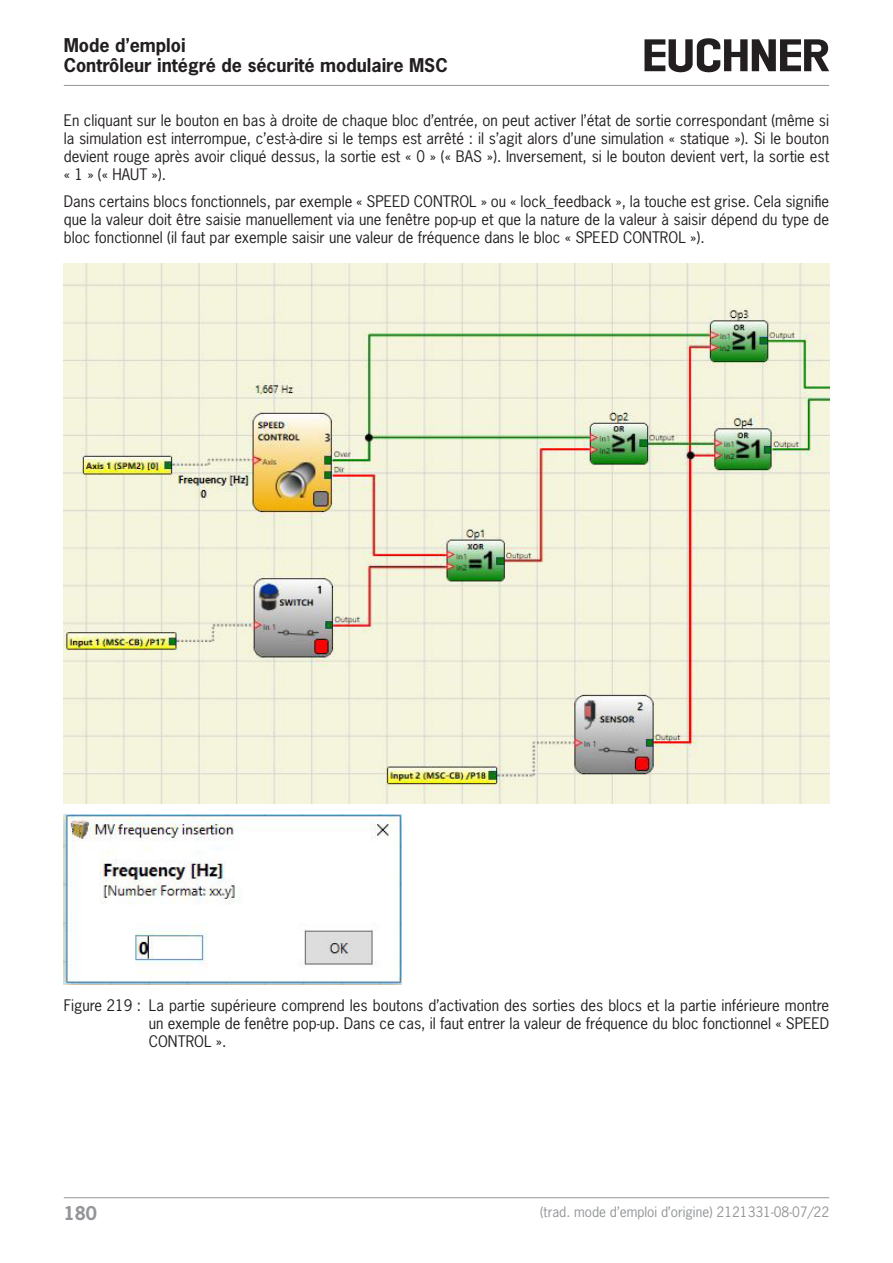
<style>
.page{position:relative;width:893px;height:1263px;background:#fff}
.page>*{position:absolute;margin:0;border:0;box-sizing:border-box;transform-origin:0 0}
.t1{font:700 17.85px/20.2px "News Gothic Std";color:#231f20}
.t2{font:700 17.85px "News Gothic Std";color:#939598}
.paragraph{font:15px/18px "News Gothic Std";color:#231f20;text-align:justify}
.paragraph_last{font:15px/18px "News Gothic Std";color:#231f20;text-align:justify}
.t3{font:13.5px "News Gothic Std";color:#939598}
</style>
<div class="page">
<hr style="left:64px;top:85px;width:765px;height:1px;background:#939598">
<hr style="left:64px;top:1197px;width:765px;height:1px;background:#939598">
<svg style="left:644px;top:38px;width:185px;height:34px"></svg>
<img style="left:64px;top:263px;width:765px;height:540px">
<img style="left:64px;top:814px;width:337px;height:170px">
<p class="t1" style="left:64px;top:34px;width:385px">Mode d’emploi<br>Contrôleur intégré de sécurité modulaire MSC</p>
<p class="paragraph" style="left:64px;top:112px;width:767px">En cliquant sur le bouton en bas à droite de chaque bloc d’entrée, on peut activer l’état de sortie correspondant (même si la simulation est interrompue, c’est-à-dire si le temps est arrêté : il s’agit alors d’une simulation « statique »). Si le bouton devient rouge après avoir cliqué dessus, la sortie est « 0 » (« BAS »). Inversement, si le bouton devient vert, la sortie est « 1 » (« HAUT »).</p>
<p class="paragraph_last" style="left:64px;top:192px;width:767px">Dans certains blocs fonctionnels, par exemple « SPEED CONTROL » ou « lock_feedback », la touche est grise. Cela signifie que la valeur doit être saisie manuellement via une fenêtre pop-up et que la nature de la valeur à saisir dépend du type de bloc fonctionnel (il faut par exemple saisir une valeur de fréquence dans le bloc « SPEED CONTROL »).</p>
<p class="paragraph" style="left:149px;top:996px;width:682px;text-indent:-85px">Figure 219 : La partie supérieure comprend les boutons d’activation des sorties des blocs et la partie inférieure montre un exemple de fenêtre pop-up. Dans ce cas, il faut entrer la valeur de fréquence du bloc fonctionnel « SPEED CONTROL ».</p>
<p class="t2" style="left:64px;top:1201px;width:35px">180</p>
<p class="t3" style="left:540px;top:1203px;width:291px">(trad. mode d’emploi d’origine) 2121331-08-07/22</p>
</div>
